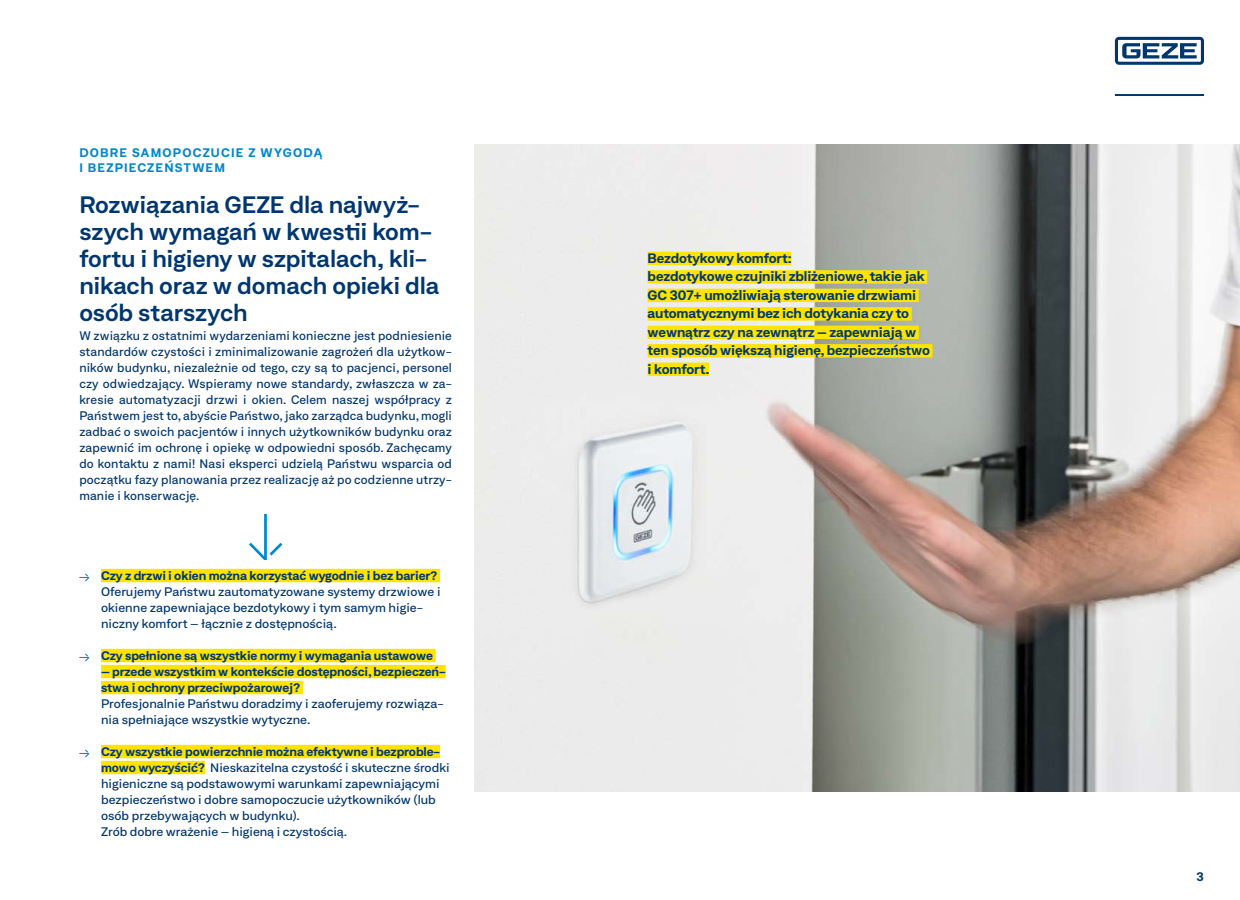
<style>
.page{position:relative;width:1240px;height:900px;background:#fff}
.page>*{position:absolute;margin:0;border:0;box-sizing:border-box;transform-origin:0 0}
.t1{font:600 expanded 23px/27px "Neufile Grotesk";letter-spacing:-.005em;color:#003770}
.t2{font:700 expanded 13.2px/18.5px "Neufile Grotesk";letter-spacing:-.01em;color:#003770}
.t3{font:500 expanded 12px/16px "Neufile Grotesk";color:#003770}
.t4{font:700 expanded 12px/16px "Neufile Grotesk";letter-spacing:-.01em;color:#003770}
.t5{font:700 expanded 12px/14.4px "Neufile Grotesk";letter-spacing:.1em;color:#0088cb}
.s1{font-weight:700}
</style>
<div class="page">
<svg style="left:1115px;top:37px;width:89px;height:28px"></svg>
<hr style="left:1115px;top:94px;width:89px;height:2px;background:#003770">
<div style="left:101px;top:569px;width:339px;height:13px;background:#ffe400"></div>
<div style="left:101px;top:649px;width:335px;height:13px;background:#ffe400"></div>
<div style="left:101px;top:665px;width:345px;height:13px;background:#ffe400"></div>
<div style="left:101px;top:681px;width:202px;height:13px;background:#ffe400"></div>
<div style="left:101px;top:745px;width:339px;height:13px;background:#ffe400"></div>
<div style="left:101px;top:761px;width:104px;height:13px;background:#ffe400"></div>
<svg style="left:249px;top:514px;width:33px;height:46px"></svg>
<svg style="left:79px;top:574px;width:10px;height:7px"></svg>
<svg style="left:79px;top:654px;width:10px;height:7px"></svg>
<svg style="left:79px;top:750px;width:10px;height:7px"></svg>
<img style="left:474px;top:144px;width:766px;height:648px">
<div style="left:648px;top:252px;width:143px;height:13px;background:#ffe400"></div>
<div style="left:648px;top:270px;width:279px;height:14px;background:#ffe400"></div>
<div style="left:648px;top:289px;width:271px;height:13px;background:#ffe400"></div>
<div style="left:648px;top:307px;width:264px;height:14px;background:#ffe400"></div>
<div style="left:648px;top:326px;width:271px;height:13px;background:#ffe400"></div>
<div style="left:648px;top:344px;width:285px;height:14px;background:#ffe400"></div>
<div style="left:648px;top:363px;width:61px;height:13px;background:#ffe400"></div>
<p class="t5" style="left:79px;top:146px;width:244px">DOBRE SAMOPOCZUCIE Z WYGODĄ<br>I BEZPIECZEŃSTWEM</p>
<h1 class="t1" style="left:79px;top:191px;width:362px">Rozwiązania GEZE dla najwyż&shy;szych wymagań w kwestii kom&shy;fortu i higieny w szpitalach, kli&shy;nikach oraz w domach opieki dla osób starszych</h1>
<p class="t3" style="left:79px;top:327px;width:374px;text-align:justify">W związku z ostatnimi wydarzeniami konieczne jest podniesienie standardów czystości i zminimalizowanie zagrożeń dla użytkow&shy;ników budynku, niezależnie od tego, czy są to pacjenci, personel czy odwiedzający. Wspieramy nowe standardy, zwłaszcza w za&shy;kresie automatyzacji drzwi i okien. Celem naszej współpracy z Państwem jest to, abyście Państwo, jako zarządca budynku, mogli zadbać o swoich pacjentów i innych użytkowników budynku oraz zapewnić im ochronę i opiekę w odpowiedni sposób. Zachęcamy do kontaktu z nami! Nasi eksperci udzielą Państwu wsparcia od początku fazy planowania przez realizację aż po codzienne utrzy&shy;manie i konserwację.</p>
<p class="t4" style="left:101px;top:567px;width:338px">Czy z drzwi i okien można korzystać wygodnie i bez barier?</p>
<p class="t3" style="left:101px;top:583px;width:341px">Oferujemy Państwu zautomatyzowane systemy drzwiowe i okienne zapewniające bezdotykowy i tym samym higie&shy;niczny komfort – łącznie z dostępnością.</p>
<p class="t4" style="left:101px;top:647px;width:334px">Czy spełnione są wszystkie normy i wymagania ustawowe</p>
<p class="t4" style="left:101px;top:663px;width:346px">– przede wszystkim w kontekście dostępności, bezpieczeń&shy;stwa i ochrony przeciwpożarowej?</p>
<p class="t3" style="left:101px;top:695px;width:344px">Profesjonalnie Państwu doradzimy i zaoferujemy rozwiąza&shy;nia spełniające wszystkie wytyczne.</p>
<p class="t3" style="left:101px;top:743px;width:350px"><span class="s1">Czy wszystkie powierzchnie można efektywne i bezproble&shy;mowo wyczyścić?</span> Nieskazitelna czystość i skuteczne środki higieniczne są podstawowymi warunkami zapewniającymi bezpieczeństwo i dobre samopoczucie użytkowników (lub osób przebywających w budynku).<br>Zrób dobre wrażenie – higieną i czystością.</p>
<p class="t2" style="left:648px;top:249px;width:284px">Bezdotykowy komfort:<br>bezdotykowe czujniki zbliżeniowe, takie jak GC 307+ umożliwiają sterowanie drzwiami automatycznymi bez ich dotykania czy to wewnątrz czy na zewnątrz – zapewniają w ten sposób większą higienę, bezpieczeństwo i komfort.</p>
<p class="t4" style="left:1196px;top:868px;width:9px">3</p>
</div>
